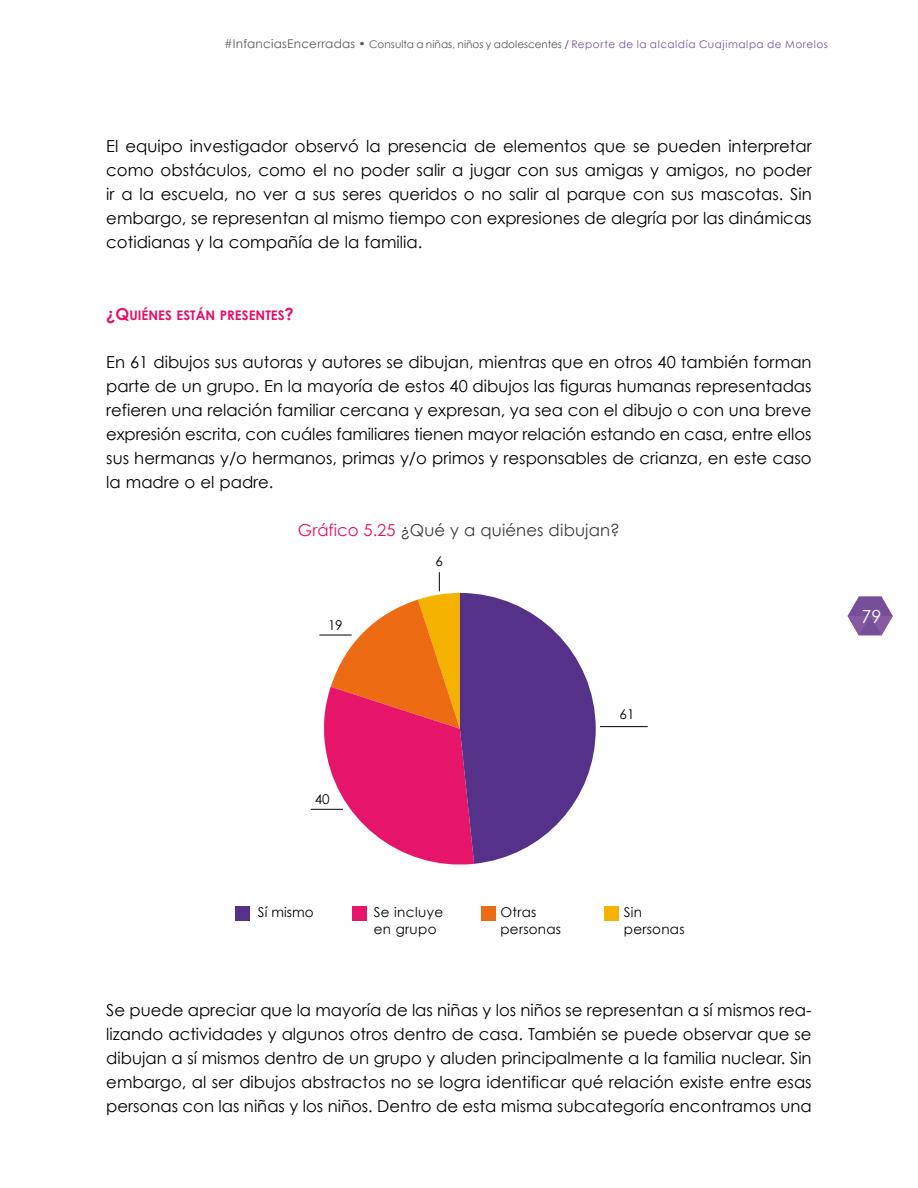
<style>
.page{position:relative;width:918px;height:1188px;background:#fff}
.page>*{position:absolute;margin:0;border:0;box-sizing:border-box;transform-origin:0 0}
.t1{font:18px "Century Gothic";color:#fff}
.t2{font:16.5px/24px "Century Gothic";color:#000;text-align:justify}
.t3{font:16.5px "Century Gothic";letter-spacing:.005em;color:#3c3c3b}
.t4{font:13.5px/16.2px "Century Gothic";letter-spacing:.02em;color:#000}
.t5{font:13.2px "Century Gothic Bold SC800";color:#e60e69}
.t6{font:10.5px "Century Gothic";letter-spacing:.03em;color:#74539c}
.s1{font-size:12px;color:#575756}
.s2{color:#575756}
.s3{color:#563188}
.s4{font-size:16.5px}
.s5{color:#e60e69}
</style>
<div class="page">
<svg style="left:848px;top:596px;width:45px;height:39px"></svg>
<hr style="left:600px;top:726px;width:48px;height:1px;background:#000">
<svg style="left:323px;top:572px;width:273px;height:293px"></svg>
<hr style="left:311px;top:809px;width:32px;height:1px;background:#000">
<hr style="left:319px;top:635px;width:33px;height:1px;background:#000">
<div style="left:235px;top:906px;width:15px;height:15px;background:#563189"></div>
<div style="left:352px;top:906px;width:15px;height:15px;background:#e61569"></div>
<div style="left:481px;top:906px;width:15px;height:15px;background:#ed6b13"></div>
<div style="left:604px;top:906px;width:15px;height:15px;background:#f5b300"></div>
<p class="t6" style="left:224px;top:38px;width:605px"><span class="s1">#InfanciasEncerradas •</span> <span class="s2">Consulta a niñas, niños y adolescentes</span> <span class="s3">/</span> Reporte de la alcaldía Cuajimalpa de Morelos</p>
<p class="t2" style="left:106px;top:133px;width:707px">El equipo investigador observó la presencia de elementos que se pueden interpretar como obstáculos, como el no poder salir a jugar con sus amigas y amigos, no poder ir a la escuela, no ver a sus seres queridos o no salir al parque con sus mascotas. Sin embargo, se representan al mismo tiempo con expresiones de alegría por las dinámicas cotidianas y la compañía de la familia.</p>
<p class="t5" style="left:106px;top:306px;width:189px"><span class="s4">¿Q</span>UIÉNES ESTÁN PRESENTES<span class="s4">?</span></p>
<p class="t2" style="left:106px;top:349px;width:707px">En 61 dibujos sus autoras y autores se dibujan, mientras que en otros 40 también forman parte de un grupo. En la mayoría de estos 40 dibujos las figuras humanas representadas refieren una relación familiar cercana y expresan, ya sea con el dibujo o con una breve expresión escrita, con cuáles familiares tienen mayor relación estando en casa, entre ellos sus hermanas y/o hermanos, primas y/o primos y responsables de crianza, en este caso la madre o el padre.</p>
<p class="t3" style="left:298px;top:520px;width:324px"><span class="s5">Gráfico 5.25</span> ¿Qué y a quiénes dibujan?</p>
<p class="t4" style="left:328px;top:617px;width:16px">19</p>
<p class="t4" style="left:315px;top:791px;width:16px">40</p>
<p class="t4" style="left:436px;top:553px;width:9px">6</p>
<p class="t4" style="left:619px;top:706px;width:17px">61</p>
<p class="t1" style="left:861px;top:605px;width:22px">79</p>
<p class="t4" style="left:258px;top:904px;width:57px">Sí mismo</p>
<p class="t4" style="left:374px;top:904px;width:71px">Se incluye en grupo</p>
<p class="t4" style="left:501px;top:904px;width:62px">Otras personas</p>
<p class="t4" style="left:624px;top:904px;width:62px">Sin personas</p>
<p class="t2" style="left:106px;top:997px;width:707px">Se puede apreciar que la mayoría de las niñas y los niños se representan a sí mismos rea&shy;lizando actividades y algunos otros dentro de casa. También se puede observar que se dibujan a sí mismos dentro de un grupo y aluden principalmente a la familia nuclear. Sin embargo, al ser dibujos abstractos no se logra identificar qué relación existe entre esas personas con las niñas y los niños. Dentro de esta misma subcategoría encontramos una</p>
</div>
